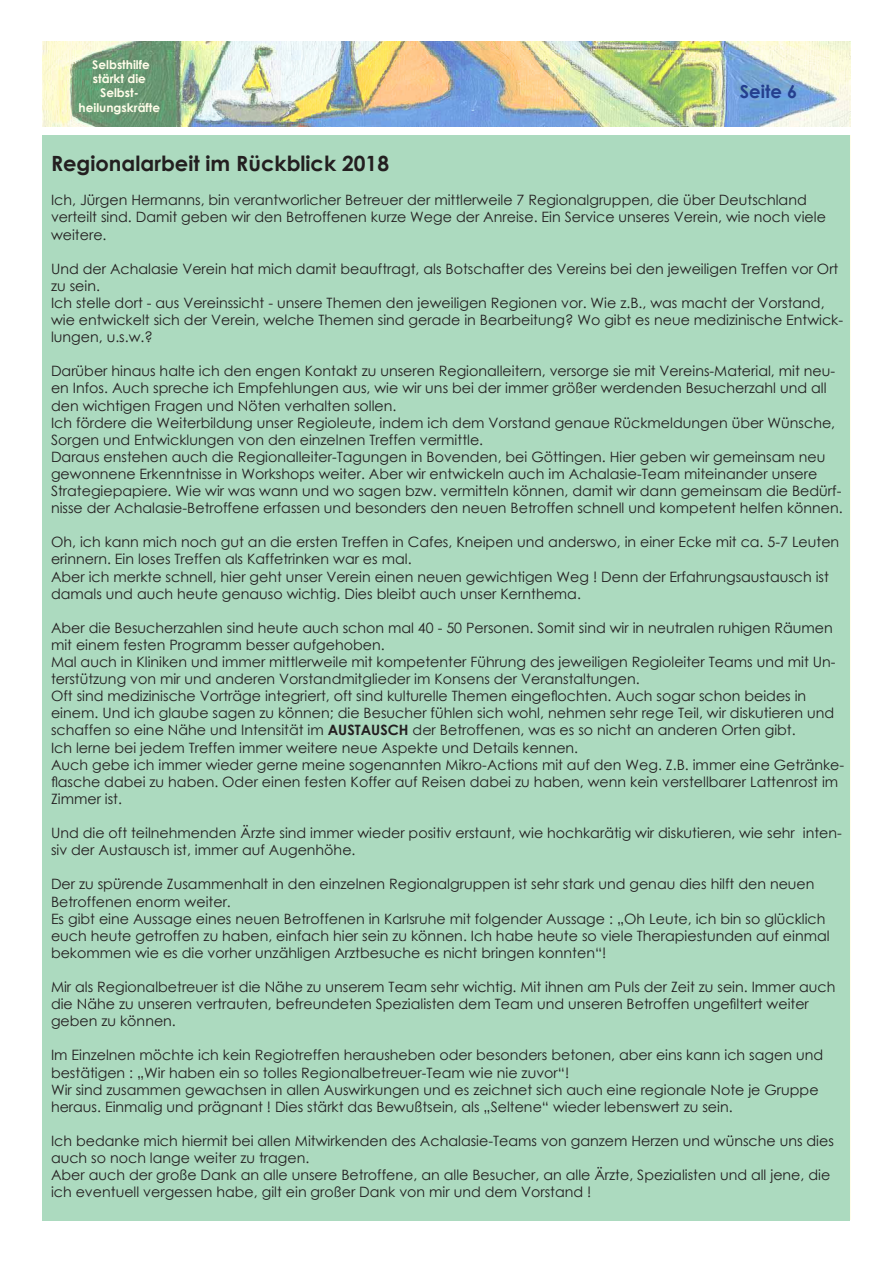
<style>
.page{position:relative;width:893px;height:1263px;background:#fff}
.page>*{position:absolute;margin:0;border:0;box-sizing:border-box;transform-origin:0 0}
.t1{font:700 21px "Century Gothic";color:#231f20}
.t2{font:700 18px "Century Gothic";color:#253f8e}
.t3{font:14.25px/17.1px "Century Gothic";color:#231f20}
.t4{font:700 12px/14.4px "Century Gothic";color:#fffde9;text-align:center}
.s1{font-weight:700}
</style>
<div class="page">
<img style="left:43px;top:42px;width:807px;height:85px">
<div style="left:43px;top:135px;width:807px;height:1085px;background:#acdabf"></div>
<p class="t4" style="left:79px;top:56px;width:83px">Selbsthilfe stärkt die<br>Selbst&shy;heilungskräfte</p>
<p class="t2" style="left:740px;top:77px;width:59px">Seite 6</p>
<h1 class="t1" style="left:51px;top:148px;width:340px">Regionalarbeit im Rückblick 2018</h1>
<p class="t3" style="left:51px;top:191px;width:776px">Ich, Jürgen Hermanns, bin verantworlicher Betreuer der mittlerweile 7 Regionalgruppen, die über Deutschland verteilt sind. Damit geben wir den Betroffenen kurze Wege der Anreise. Ein Service unseres Verein, wie noch viele weitere.</p>
<p class="t3" style="left:51px;top:260px;width:794px">Und der Achalasie Verein hat mich damit beauftragt, als Botschafter des Vereins bei den jeweiligen Treffen vor Ort zu sein.<br>Ich stelle dort - aus Vereinssicht - unsere Themen den jeweiligen Regionen vor. Wie z.B., was macht der Vorstand, wie entwickelt sich der Verein, welche Themen sind gerade in Bearbeitung? Wo gibt es neue medizinische Entwick&shy;lungen, u.s.w.?</p>
<p class="t3" style="left:51px;top:362px;width:793px">Darüber hinaus halte ich den engen Kontakt zu unseren Regionalleitern, versorge sie mit Vereins-Material, mit neu&shy;en Infos. Auch spreche ich Empfehlungen aus, wie wir uns bei der immer größer werdenden Besucherzahl und all den wichtigen Fragen und Nöten verhalten sollen.<br>Ich fördere die Weiterbildung unser Regioleute, indem ich dem Vorstand genaue Rückmeldungen über Wünsche, Sorgen und Entwicklungen von den einzelnen Treffen vermittle.<br>Daraus enstehen auch die Regionalleiter-Tagungen in Bovenden, bei Göttingen. Hier geben wir gemeinsam neu gewonnene Erkenntnisse in Workshops weiter. Aber wir entwickeln auch im Achalasie-Team miteinander unsere Strategiepapiere. Wie wir was wann und wo sagen bzw. vermitteln können, damit wir dann gemeinsam die Bedürf&shy;nisse der Achalasie-Betroffene erfassen und besonders den neuen Betroffen schnell und kompetent helfen können.</p>
<p class="t3" style="left:51px;top:533px;width:790px">Oh, ich kann mich noch gut an die ersten Treffen in Cafes, Kneipen und anderswo, in einer Ecke mit ca. 5-7 Leuten erinnern. Ein loses Treffen als Kaffetrinken war es mal.<br>Aber ich merkte schnell, hier geht unser Verein einen neuen gewichtigen Weg ! Denn der Erfahrungsaustausch ist damals und auch heute genauso wichtig. Dies bleibt auch unser Kernthema.</p>
<p class="t3" style="left:51px;top:619px;width:795px">Aber die Besucherzahlen sind heute auch schon mal 40 - 50 Personen. Somit sind wir in neutralen ruhigen Räumen mit einem festen Programm besser aufgehoben.<br>Mal auch in Kliniken und immer mittlerweile mit kompetenter Führung des jeweiligen Regioleiter Teams und mit Un&shy;terstützung von mir und anderen Vorstandmitglieder im Konsens der Veranstaltungen.<br>Oft sind medizinische Vorträge integriert, oft sind kulturelle Themen eingeflochten. Auch sogar schon beides in einem. Und ich glaube sagen zu können; die Besucher fühlen sich wohl, nehmen sehr rege Teil, wir diskutieren und schaffen so eine Nähe und Intensität im <span class="s1">AUSTAUSCH</span> der Betroffenen, was es so nicht an anderen Orten gibt.<br>Ich lerne bei jedem Treffen immer weitere neue Aspekte und Details kennen.<br>Auch gebe ich immer wieder gerne meine sogenannten Mikro-Actions mit auf den Weg. Z.B. immer eine Getränke&shy;flasche dabei zu haben. Oder einen festen Koffer auf Reisen dabei zu haben, wenn kein verstellbarer Lattenrost im Zimmer ist.</p>
<p class="t3" style="left:51px;top:824px;width:792px">Und die oft teilnehmenden Ärzte sind immer wieder positiv erstaunt, wie hochkarätig wir diskutieren, wie sehr inten&shy;siv der Austausch ist, immer auf Augenhöhe.</p>
<p class="t3" style="left:51px;top:875px;width:780px">Der zu spürende Zusammenhalt in den einzelnen Regionalgruppen ist sehr stark und genau dies hilft den neuen Betroffenen enorm weiter.<br>Es gibt eine Aussage eines neuen Betroffenen in Karlsruhe mit folgender Aussage : „Oh Leute, ich bin so glücklich euch heute getroffen zu haben, einfach hier sein zu können. Ich habe heute so viele Therapiestunden auf einmal bekommen wie es die vorher unzähligen Arztbesuche es nicht bringen konnten“!</p>
<p class="t3" style="left:51px;top:978px;width:786px">Mir als Regionalbetreuer ist die Nähe zu unserem Team sehr wichtig. Mit ihnen am Puls der Zeit zu sein. Immer auch die Nähe zu unseren vertrauten, befreundeten Spezialisten dem Team und unseren Betroffen ungefiltert weiter geben zu können.</p>
<p class="t3" style="left:51px;top:1046px;width:774px">Im Einzelnen möchte ich kein Regiotreffen herausheben oder besonders betonen, aber eins kann ich sagen und bestätigen : „Wir haben ein so tolles Regionalbetreuer-Team wie nie zuvor“!<br>Wir sind zusammen gewachsen in allen Auswirkungen und es zeichnet sich auch eine regionale Note je Gruppe heraus. Einmalig und prägnant ! Dies stärkt das Bewußtsein, als „Seltene“ wieder lebenswert zu sein.</p>
<p class="t3" style="left:51px;top:1132px;width:784px">Ich bedanke mich hiermit bei allen Mitwirkenden des Achalasie-Teams von ganzem Herzen und wünsche uns dies auch so noch lange weiter zu tragen.<br>Aber auch der große Dank an alle unsere Betroffene, an alle Besucher, an alle Ärzte, Spezialisten und all jene, die ich eventuell vergessen habe, gilt ein großer Dank von mir und dem Vorstand !</p>
</div>
